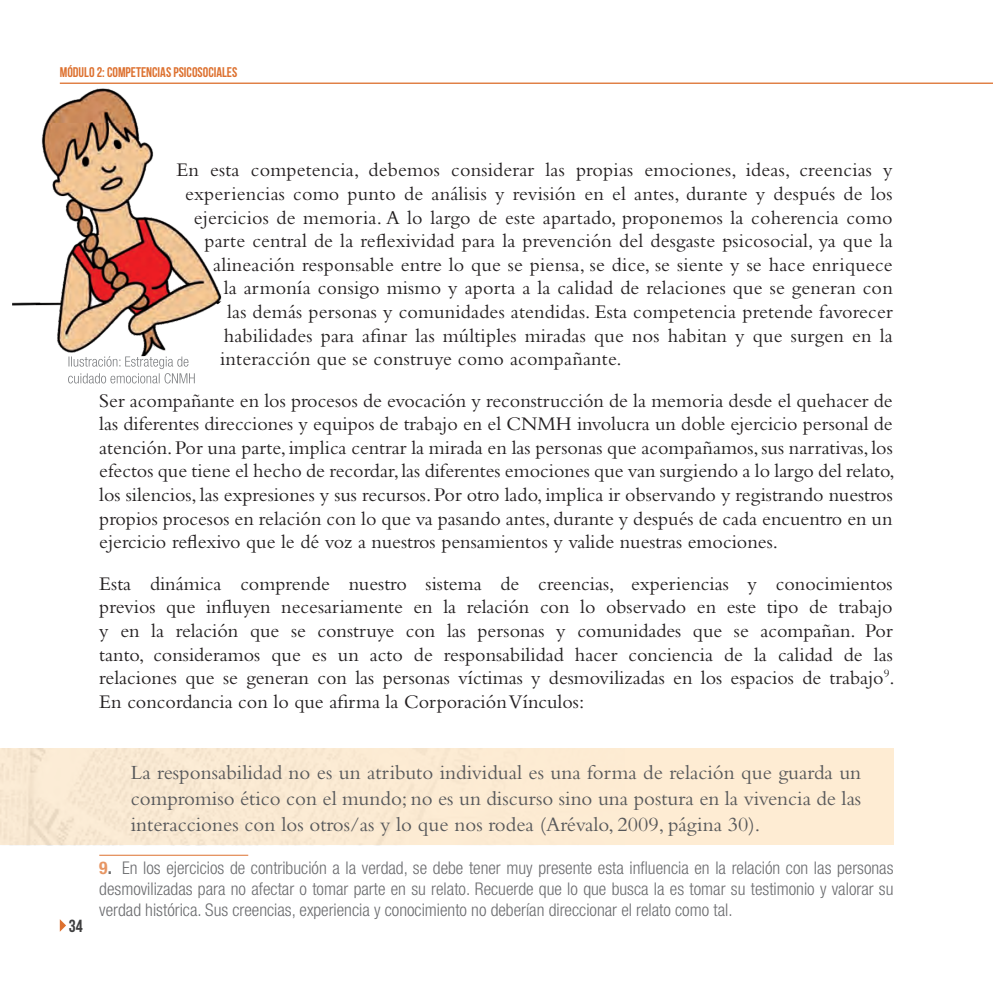
<style>
.page{position:relative;width:993px;height:993px;background:#fff}
.page>*{position:absolute;margin:0;border:0;box-sizing:border-box;transform-origin:0 0}
.t1{font:21px/26.2px "Bembo Std";color:#57585a;text-align:justify}
.t2{font:20.12px/23.6px "Bembo Std";letter-spacing:.01em;color:#231f20;text-align:justify}
.t3{font:300 condensed 17.5px/21px "Helvetica Neue LT Pro";color:#6c6d70;text-align:justify}
.t4{font:17.5px "Bebas Neue";color:#3e3e3f}
.t5{font:14px "Bebas Neue";color:#dd7130}
.s1{font-weight:700;color:#e79664}
.s2{font-weight:700}
</style>
<div class="page">
<hr style="left:60px;top:83px;width:932px;height:1px;background:#dd7130">
<hr style="left:992px;top:680px;width:1px;height:50px;background:#dd7130">
<img style="left:12px;top:82px;width:212px;height:274px">
<hr style="left:99px;top:854px;width:149px;height:1px;background:#dd7130">
<svg style="left:68px;top:356px;width:127px;height:27px"></svg>
<svg style="left:60px;top:919px;width:6px;height:12px"></svg>
<p class="t5" style="left:60px;top:65px;width:179px">MÓDULO 2: COMPETENCIAS PSICOSOCIALES</p>
<p class="t2" style="left:176px;top:158px;width:717px">En esta competencia, debemos considerar las propias emociones, ideas, creencias y</p>
<p class="t2" style="left:185px;top:181px;width:708px">experiencias como punto de análisis y revisión en el antes, durante y después de los</p>
<p class="t2" style="left:194px;top:205px;width:700px">ejercicios de memoria. A lo largo de este apartado, proponemos la coherencia como</p>
<p class="t2" style="left:204px;top:228px;width:689px">parte central de la reflexividad para la prevención del desgaste psicosocial, ya que la</p>
<p class="t2" style="left:213px;top:252px;width:680px">alineación responsable entre lo que se piensa, se dice, se siente y se hace enriquece</p>
<p class="t2" style="left:223px;top:276px;width:670px">la armonía consigo mismo y aporta a la calidad de relaciones que se generan con</p>
<p class="t2" style="left:227px;top:299px;width:667px">las demás personas y comunidades atendidas. Esta competencia pretende favorecer</p>
<p class="t2" style="left:223px;top:323px;width:670px">habilidades para afinar las múltiples miradas que nos habitan y que surgen en la</p>
<p class="t2" style="left:220px;top:347px;width:403px">interacción que se construye como acompañante.</p>
<p class="t2" style="left:99px;top:388px;width:796px">Ser acompañante en los procesos de evocación y reconstrucción de la memoria desde el quehacer de las diferentes direcciones y equipos de trabajo en el CNMH involucra un doble ejercicio personal de atención. Por una parte, implica centrar la mirada en las personas que acompañamos, sus narrativas, los efectos que tiene el hecho de recordar, las diferentes emociones que van surgiendo a lo largo del relato, los silencios, las expresiones y sus recursos. Por otro lado, implica ir observando y registrando nuestros propios procesos en relación con lo que va pasando antes, durante y después de cada encuentro en un ejercicio reflexivo que le dé voz a nuestros pensamientos y valide nuestras emociones.</p>
<p class="t2" style="left:99px;top:571px;width:796px">Esta dinámica comprende nuestro sistema de creencias, experiencias y conocimientos previos que influyen necesariamente en la relación con lo observado en este tipo de trabajo y en la relación que se construye con las personas y comunidades que se acompañan. Por tanto, consideramos que es un acto de responsabilidad hacer conciencia de la calidad de las relaciones que se generan con las personas víctimas y desmovilizadas en los espacios de trabajo<sup>9</sup>.<br>En concordancia con lo que afirma la Corporación Vínculos:</p>
<p class="t4" style="left:69px;top:915px;width:15px">34</p>
<p class="t1" style="left:131px;top:758px;width:731px">La responsabilidad no es un atributo individual es una forma de relación que guarda un compromiso ético con el mundo; no es un discurso sino una postura en la vivencia de las interacciones con los otros/as y lo que nos rodea (Arévalo, 2009, página 30).</p>
<p class="t3" style="left:99px;top:857px;width:795px"><span class="s1">9</span><span class="s2">.</span> En los ejercicios de contribución a la verdad, se debe tener muy presente esta influencia en la relación con las personas desmovilizadas para no afectar o tomar parte en su relato. Recuerde que lo que busca la es tomar su testimonio y valorar su verdad histórica. Sus creencias, experiencia y conocimiento no deberían direccionar el relato como tal.</p>
</div>
